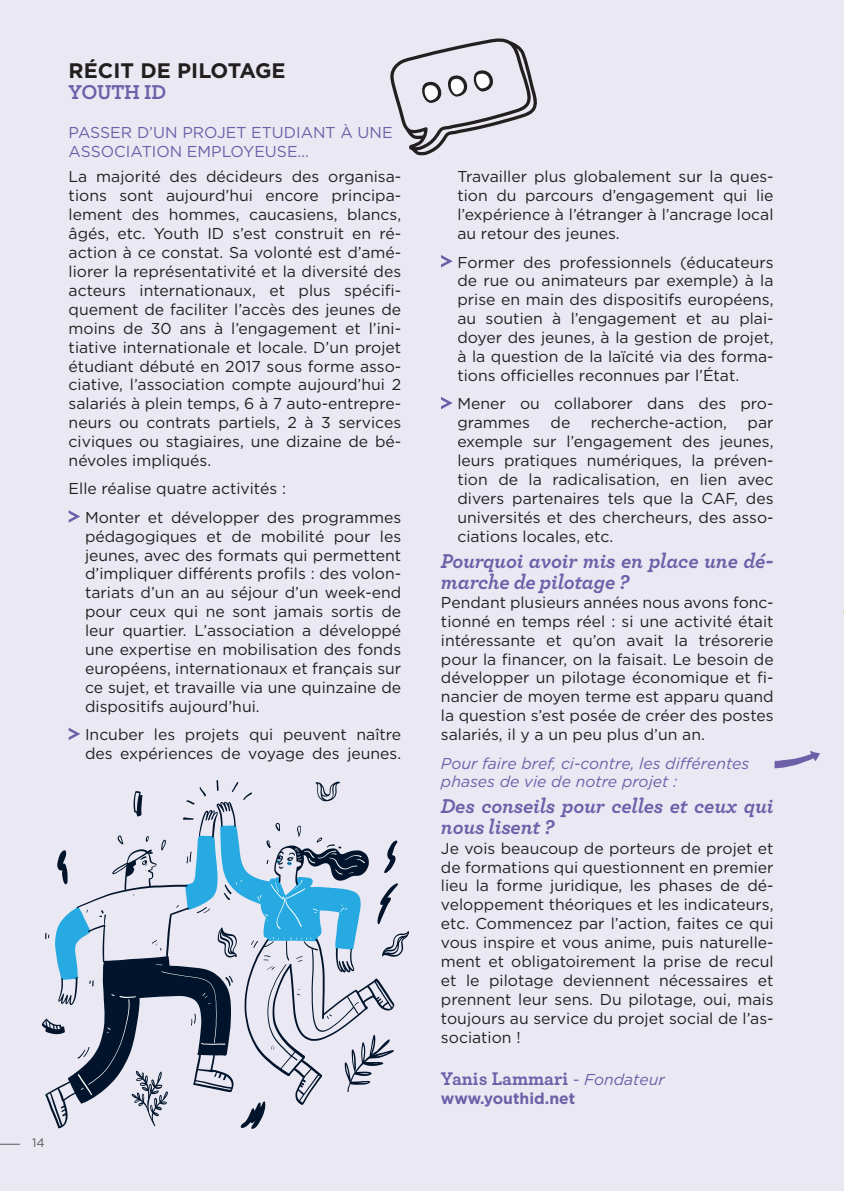
<style>
.page{position:relative;width:844px;height:1191px;background:#fff}
.page>*{position:absolute;margin:0;border:0;box-sizing:border-box;transform-origin:0 0}
.pargraphe_de_texte_c{font:italic 700 21px/21px "Archer";letter-spacing:-.01em;color:#6e5fa9}
.recit{font:700 21px/21px "Gotham";color:#231f20}
.pargraphe_de_texte_c-2{font:700 19.25px "Archer";color:#6e5fa9}
.pargraphe_de_texte_c-3{font:15.75px/18.9px "Gotham";color:#231f20;text-align:justify}
.pargraphe_de_texte_c-4{font:italic 15.75px/18.9px "Gotham";color:#6e5fa9}
.pargraphe_de_texte_c-5{font:15.75px/18.9px "Gotham";color:#6e5fa9}
.pargraphe_de_texte_c-6{font:700 15.75px "Gotham";color:#6e5fa9}
.t1{font:12.25px "Gotham";color:#57585a}
.s1{font-family:"Archer";color:#6e5fa9}
.s2{font-family:"Gotham";font-weight:400;font-size:15.75px}
.s3{font-family:"Gotham";font-weight:400;font-style:italic;font-size:15.75px}
</style>
<div class="page">
<div style="left:0;top:0;width:843px;height:1191px;background:#eae9f3"></div>
<hr style="left:843px;top:0;width:1px;height:1191px;background:#eae9f3">
<svg style="left:390px;top:38px;width:147px;height:117px"></svg>
<svg style="left:774px;top:751px;width:45px;height:17px"></svg>
<svg style="left:0;top:1144px;width:20px;height:1px"></svg>
<svg style="left:69px;top:510px;width:11px;height:13px"></svg>
<svg style="left:69px;top:728px;width:11px;height:12px"></svg>
<svg style="left:441px;top:255px;width:11px;height:12px"></svg>
<svg style="left:441px;top:397px;width:11px;height:12px"></svg>
<svg style="left:42px;top:780px;width:367px;height:348px"></svg>
<p class="recit" style="left:69px;top:60px;width:218px">RÉCIT DE PILOTAGE<br><span class="s1">YOUTH ID</span></p>
<p class="pargraphe_de_texte_c-5" style="left:69px;top:122px;width:325px">PASSER D’UN PROJET ETUDIANT À UNE<br>ASSOCIATION EMPLOYEUSE…</p>
<p class="pargraphe_de_texte_c-3" style="left:69px;top:167px;width:334px">La majorité des décideurs des organisa&shy;tions sont aujourd’hui encore principa&shy;lement des hommes, caucasiens, blancs, âgés, etc. Youth ID s’est construit en ré&shy;action à ce constat. Sa volonté est d’amé&shy;liorer la représentativité et la diversité des acteurs internationaux, et plus spécifi&shy;quement de faciliter l’accès des jeunes de moins de 30 ans à l’engagement et l’ini&shy;tiative internationale et locale. D’un projet étudiant débuté en 2017 sous forme asso&shy;ciative, l’association compte aujourd’hui 2 salariés à plein temps, 6 à 7 auto-entrepre&shy;neurs ou contrats partiels, 2 à 3 services civiques ou stagiaires, une dizaine de bé&shy;névoles impliqués.</p>
<p class="pargraphe_de_texte_c-3" style="left:69px;top:479px;width:219px">Elle réalise quatre activités :</p>
<p class="pargraphe_de_texte_c-3" style="left:85px;top:507px;width:317px">Monter et développer des programmes pédagogiques et de mobilité pour les jeunes, avec des formats qui permettent d’impliquer différents profils : des volon&shy;tariats d’un an au séjour d’un week-end pour ceux qui ne sont jamais sortis de leur quartier. L’association a développé une expertise en mobilisation des fonds européens, internationaux et français sur ce sujet, et travaille via une quinzaine de dispositifs aujourd’hui.</p>
<p class="pargraphe_de_texte_c-3" style="left:85px;top:725px;width:317px">Incuber les projets qui peuvent naître des expériences de voyage des jeunes.</p>
<p class="t1" style="left:32px;top:1134px;width:14px">14</p>
<p class="pargraphe_de_texte_c-3" style="left:457px;top:167px;width:317px">Travailler plus globalement sur la ques&shy;tion du parcours d’engagement qui lie l’expérience à l’étranger à l’ancrage local au retour des jeunes.</p>
<p class="pargraphe_de_texte_c-3" style="left:457px;top:252px;width:317px">Former des professionnels (éducateurs de rue ou animateurs par exemple) à la prise en main des dispositifs européens, au soutien à l’engagement et au plai&shy;doyer des jeunes, à la gestion de projet, à la question de la laïcité via des forma&shy;tions officielles reconnues par l’État.</p>
<p class="pargraphe_de_texte_c-3" style="left:457px;top:394px;width:317px">Mener ou collaborer dans des pro&shy;grammes</p>
<p class="pargraphe_de_texte_c-3" style="left:550px;top:413px;width:21px">de</p>
<p class="pargraphe_de_texte_c-3" style="left:590px;top:413px;width:138px">recherche-action,</p>
<p class="pargraphe_de_texte_c-3" style="left:457px;top:413px;width:317px;text-indent:290px">par exemple sur l’engagement des jeunes, leurs pratiques numériques, la préven&shy;tion de la radicalisation, en lien avec divers partenaires tels que la CAF, des universités et des chercheurs, des asso&shy;ciations locales, etc.</p>
<p class="pargraphe_de_texte_c" style="left:441px;top:548px;width:334px">Pourquoi avoir mis en place une dé&shy;marche de pilotage ?</p>
<p class="pargraphe_de_texte_c-3" style="left:441px;top:592px;width:334px">Pendant plusieurs années nous avons fonc&shy;tionné en temps réel : si une activité était intéressante et qu’on avait la trésorerie pour la financer, on la faisait. Le besoin de développer un pilotage économique et fi&shy;nancier de moyen terme est apparu quand la question s’est posée de créer des postes salariés, il y a un peu plus d’un an.</p>
<p class="pargraphe_de_texte_c-4" style="left:441px;top:753px;width:310px">Pour faire bref, ci-contre, les différentes phases de vie de notre projet :</p>
<p class="pargraphe_de_texte_c" style="left:441px;top:794px;width:334px">Des conseils pour celles et ceux qui nous lisent ?</p>
<p class="pargraphe_de_texte_c-3" style="left:441px;top:838px;width:334px">Je vois beaucoup de porteurs de projet et de formations qui questionnent en premier lieu la forme juridique, les phases de dé&shy;veloppement théoriques et les indicateurs, etc. Commencez par l’action, faites ce qui vous inspire et vous anime, puis naturelle&shy;ment et obligatoirement la prise de recul et le pilotage deviennent nécessaires et prennent leur sens. Du pilotage, oui, mais toujours au service du projet social de l’as&shy;sociation !</p>
<p class="pargraphe_de_texte_c-2" style="left:441px;top:1063px;width:225px">Yanis Lammari <span class="s2">-</span> <span class="s3">Fondateur</span></p>
<p class="pargraphe_de_texte_c-6" style="left:441px;top:1088px;width:136px">www.youthid.net</p>
</div>
